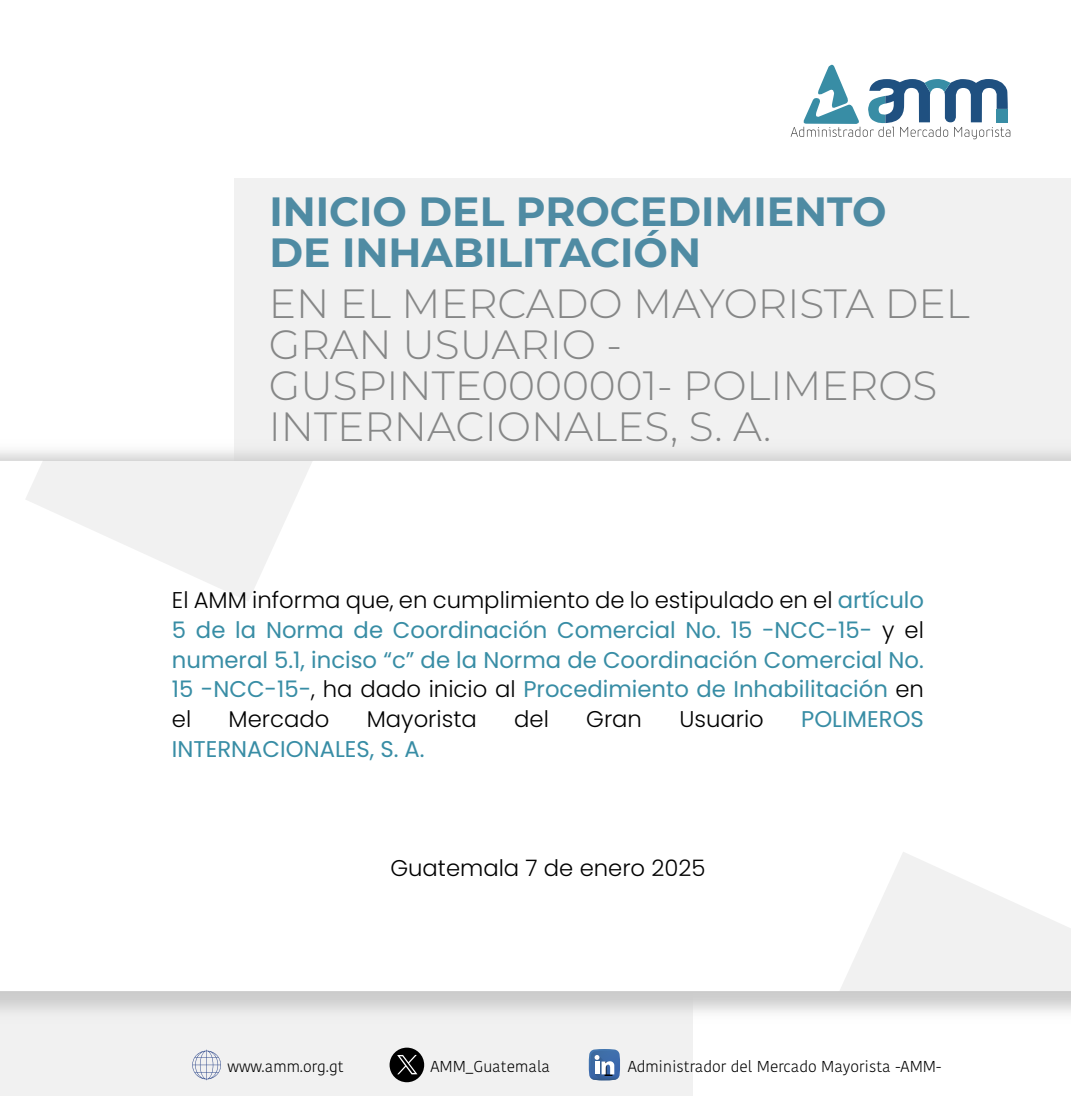
<style>
.page{position:relative;width:1071px;height:1096px;background:#fff}
.page>*{position:absolute;margin:0;border:0;box-sizing:border-box;transform-origin:0 0}
.t1{font:300 40.77px/40.8px "Montserrat";color:#868787}
.t2{font:700 40.77px/40.8px "Montserrat";color:#4f8ba3}
.t3{font:22.75px/29.8px "Poppins";color:#388da5;text-align:justify}
.t4{font:300 22.75px "Poppins";color:#000}
.t5{font:21px "Myriad Pro";color:#000}
.t6{font:300 15.75px "Kohinoor Bangla";color:#000}
.s1{font-weight:300;color:#000}
</style>
<div class="page">
<div style="left:0;top:757px;width:693px;height:339px;background:#f1f1f1"></div>
<div style="left:234px;top:178px;width:837px;height:343px;background:#f1f1f1"></div>
<svg style="left:589px;top:1069px;width:31px;height:12px"></svg>
<svg style="left:192px;top:1069px;width:29px;height:11px"></svg>
<div style="left:390px;top:1048px;width:34px;height:34px;background:#000;border-radius:50%"></div>
<svg style="left:397px;top:1069px;width:20px;height:5px"></svg>
<svg style="left:791px;top:64px;width:219px;height:75px"></svg>
<img style="left:0;top:450px;width:1071px;height:619px">
<svg style="left:0;top:461px;width:1071px;height:530px"></svg>
<svg style="left:25px;top:461px;width:559px;height:141px"></svg>
<svg style="left:567px;top:852px;width:504px;height:140px"></svg>
<h1 class="t2" style="left:269px;top:189px;width:619px">INICIO DEL PROCEDIMIENTO<br>DE INHABILITACIÓN</h1>
<h1 class="t1" style="left:269px;top:282px;width:702px">EN EL MERCADO MAYORISTA DEL<br>GRAN USUARIO -<br>GUSPINTE0000001- POLIMEROS<br>INTERNACIONALES, S. A.</h1>
<p class="t3" style="left:172px;top:585px;width:754px"><span class="s1">El AMM informa que, en cumplimiento de lo estipulado en el</span> artículo 5 de la Norma de Coordinación Comercial No. 15 -NCC-15- <span class="s1">y el </span>numeral 5.1, inciso “c” de la Norma de Coordinación Comercial No.<br>15 -NCC-15-<span class="s1">, ha dado inicio al</span> Procedimiento de Inhabilitación <span class="s1">en el</span></p>
<p class="t4" style="left:229px;top:706px;width:102px">Mercado</p>
<p class="t4" style="left:367px;top:706px;width:112px">Mayorista</p>
<p class="t4" style="left:514px;top:706px;width:36px">del</p>
<p class="t4" style="left:586px;top:706px;width:57px">Gran</p>
<p class="t4" style="left:679px;top:706px;width:86px">Usuario</p>
<p class="t3" style="left:801px;top:704px;width:124px">POLIMEROS</p>
<p class="t3" style="left:172px;top:734px;width:254px">INTERNACIONALES, S. A.</p>
<p class="t4" style="left:390px;top:855px;width:317px">Guatemala 7 de enero 2025</p>
<p class="t6" style="left:227px;top:1055px;width:118px">www.amm.org.gt</p>
<p class="t6" style="left:430px;top:1055px;width:121px">AMM_Guatemala</p>
<p class="t6" style="left:628px;top:1055px;width:315px">Administrador del Mercado Mayorista -AMM-</p>
<p class="t5" style="left:603px;top:1056px;width:11px">L</p>
</div>
